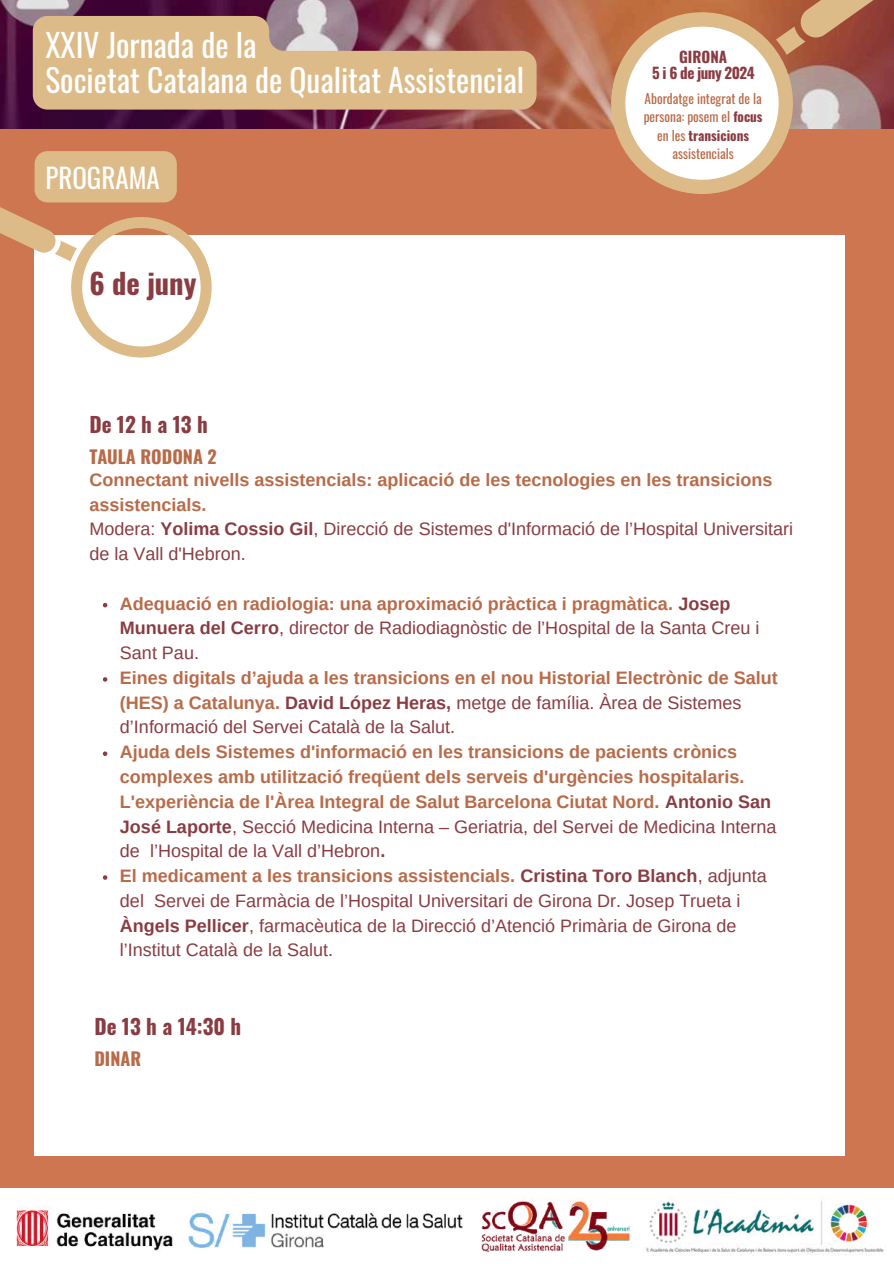
<style>
.page{position:relative;width:894px;height:1264px;background:#fff}
.page>*{position:absolute;margin:0;border:0;box-sizing:border-box;transform-origin:0 0}
.t1{font:31.5px/34.8px "Oswald";color:#fff}
.t2{font:700 28.5px "Oswald";color:#893c42}
.t3{font:27px "Oswald";color:#fff}
.t4{font:700 21px "Oswald";color:#893c42}
.t5{font:700 21px "Oswald";letter-spacing:.255em;color:#893c42}
.t6{font:18px/24.8px "Arimo";color:#893c42}
.t7{font:700 18px/24.8px "Arimo";color:#b86b49}
.t8{font:700 18px "Oswald";color:#b86b49}
.t9{font:700 15.15px/15.6px "Oswald";letter-spacing:-.035em;color:#893c42;text-align:center}
.t10{font:13.35px/18.6px "Oswald";color:#b86b49;text-align:center}
.s1{font-weight:700;color:#893c42}
.s2{font-weight:400;color:#893c42}
.s3{color:#893c42}
.s4{font-weight:700;color:#b86b49}
.s5{font-weight:700}
</style>
<div class="page">
<div style="left:0;top:0;width:893px;height:1263px;background:#cd764f"></div>
<img style="left:0;top:0;width:893px;height:129px">
<svg style="left:33px;top:16px;width:503px;height:94px;fill:#db8"></svg>
<svg style="left:597px;top:0;width:291px;height:194px"></svg>
<div style="left:0;top:1188px;width:893px;height:75px;background:#fff"></div>
<div style="left:34px;top:235px;width:810px;height:920px;background:#fff"></div>
<div style="left:35px;top:151px;width:142px;height:51px;background:#db8;border-radius:13px"></div>
<svg style="left:0;top:191px;width:212px;height:167px"></svg>
<svg style="left:103px;top:603px;width:4px;height:4px"></svg>
<svg style="left:103px;top:677px;width:4px;height:4px"></svg>
<svg style="left:103px;top:751px;width:4px;height:5px"></svg>
<svg style="left:103px;top:875px;width:4px;height:4px"></svg>
<img style="left:16px;top:1207px;width:157px;height:44px">
<img style="left:188px;top:1211px;width:275px;height:37px">
<img style="left:481px;top:1200px;width:149px;height:53px">
<img style="left:646px;top:1200px;width:238px;height:56px">
<h1 class="t1" style="left:45px;top:27px;width:480px">XXIV Jornada de la<br>Societat Catalana de Qualitat Assistencial</h1>
<h3 class="t3" style="left:45px;top:157px;width:116px">PROGRAMA</h3>
<h2 class="t2" style="left:89px;top:261px;width:109px">6 de juny</h2>
<p class="t5" style="left:89px;top:408px;width:120px">De12ha13h</p>
<p class="t9" style="left:652px;top:48px;width:104px">GIRONA<br>5 i 6 de juny 2024</p>
<p class="t10" style="left:643px;top:88px;width:120px">Abordatge integrat de la persona: posem el <span class="s1">focus </span>en les <span class="s1">transicions </span>assistencials</p>
<p class="t8" style="left:89px;top:443px;width:129px">TAULA RODONA 2</p>
<p class="t7" style="left:89px;top:467px;width:705px">Connectant nivells assistencials: aplicació de les tecnologies en les transicions assistencials.<br><span class="s2">Modera:</span> <span class="s3">Yolima Cossio Gil</span><span class="s2">, Direcció de Sistemes d'Informació de l’Hospital Universitari de la Vall d'Hebron.</span></p>
<p class="t6" style="left:120px;top:591px;width:640px"><span class="s4">Adequació en radiologia: una aproximació pràctica i pragmàtica.</span> <span class="s5">Josep<br>Munuera del Cerro</span>, director de Radiodiagnòstic de l’Hospital de la Santa Creu i<br>Sant Pau.</p>
<p class="t7" style="left:120px;top:665px;width:659px">Eines digitals d’ajuda a les transicions en el nou Historial Electrònic de Salut (HES) a Catalunya. <span class="s3">David López Heras,</span> <span class="s2">metge de família. Àrea de Sistemes d’Informació del Servei Català de la Salut.</span></p>
<p class="t6" style="left:120px;top:739px;width:657px"><span class="s4">Ajuda dels Sistemes d'informació en les transicions de pacients crònics complexes amb utilització freqüent dels serveis d'urgències hospitalaris.<br>L'experiència de l'Àrea Integral de Salut Barcelona Ciutat Nord.</span> <span class="s5">Antonio San José Laporte</span>, Secció Medicina Interna – Geriatria, del Servei de Medicina Interna de l’Hospital de la Vall d’Hebron<span class="s5">.<br></span><span class="s4">El medicament a les transicions assistencials.</span> <span class="s5">Cristina Toro Blanch</span>, adjunta del Servei de Farmàcia de l’Hospital Universitari de Girona Dr. Josep Trueta i <span class="s5">Àngels Pellicer</span>, farmacèutica de la Direcció d’Atenció Primària de Girona de l’Institut Català de la Salut.</p>
<p class="t4" style="left:94px;top:1010px;width:148px">De 13 h a 14:30 h</p>
<p class="t8" style="left:94px;top:1044px;width:48px">DINAR</p>
</div>
